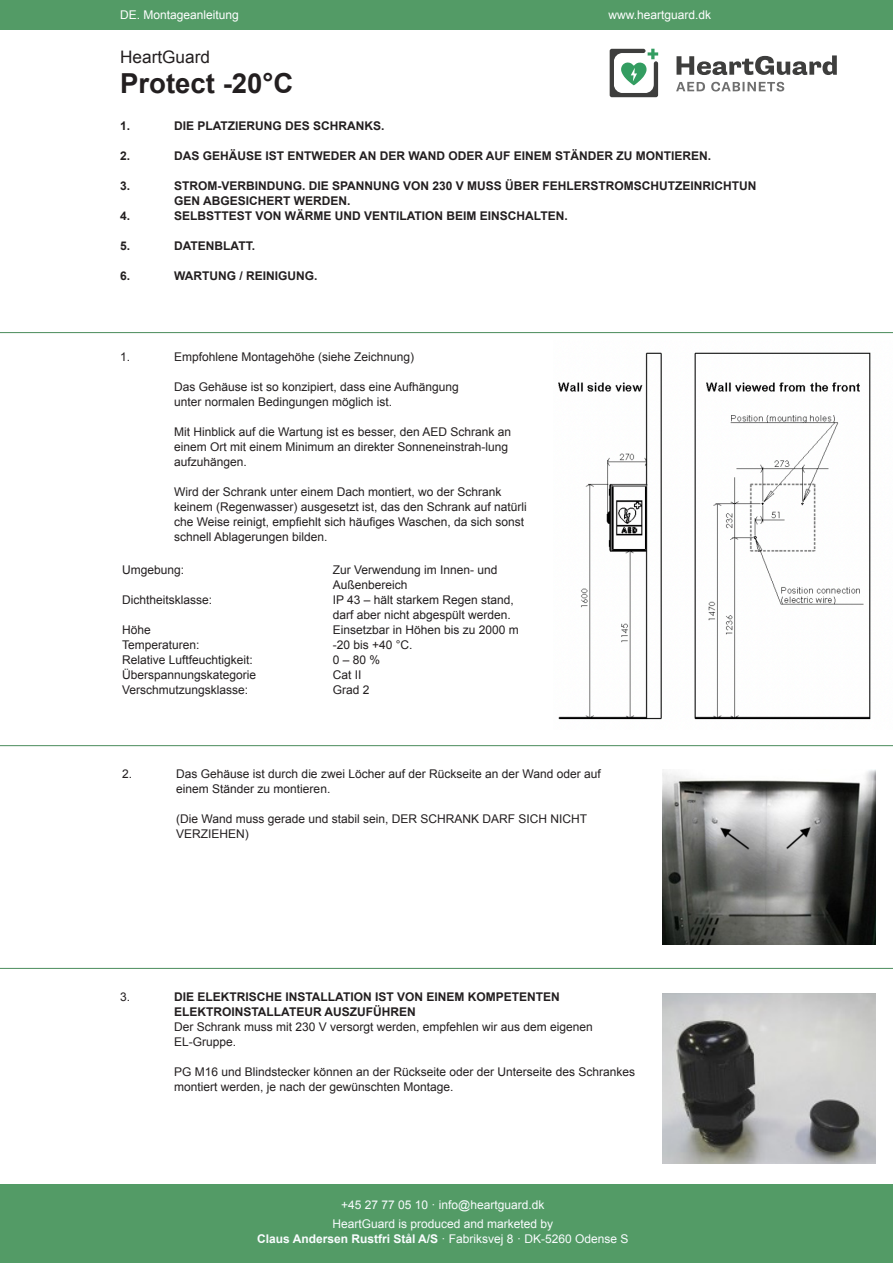
<style>
.page{position:relative;width:893px;height:1263px;background:#fff}
.page>*{position:absolute;margin:0;border:0;box-sizing:border-box;transform-origin:0 0}
.t1{font:700 27.6px "Arial";color:#231f20}
.t2{font:17.25px "Arial";color:#231f20}
.t3{font:12px/15px "Arial";color:#231f20}
.t4{font:700 12px/15px "Arial";color:#231f20}
.t5{font:12px "Arial";color:#f9fcfe}
.t6{font:700 12px "Arial";color:#f9fcfe}
.t7{font:12px "Arial";color:#fff}
.s1{font-weight:400}
</style>
<div class="page">
<img style="left:663px;top:993px;width:213px;height:170px">
<img style="left:663px;top:769px;width:213px;height:176px">
<img style="left:558px;top:352px;width:313px;height:368px">
<hr style="left:0;top:332px;width:893px;height:1px;background:#4a8c5b">
<hr style="left:0;top:745px;width:893px;height:1px;background:#4a8c5b">
<hr style="left:0;top:968px;width:893px;height:1px;background:#4a8c5b">
<div style="left:0;top:1185px;width:893px;height:78px;background:#539b66"></div>
<svg style="left:676px;top:82px;width:108px;height:9px"></svg>
<svg style="left:676px;top:55px;width:161px;height:20px"></svg>
<svg style="left:610px;top:49px;width:48px;height:48px"></svg>
<div style="left:0;top:0;width:893px;height:30px;background:#539b66"></div>
<p class="t7" style="left:120px;top:7px;width:120px">DE. Montageanleitung</p>
<p class="t2" style="left:120px;top:45px;width:91px">HeartGuard</p>
<p class="t1" style="left:120px;top:65px;width:175px">Protect -20°C</p>
<p class="t7" style="left:608px;top:7px;width:104px">www.heartguard.dk</p>
<p class="t4" style="left:120px;top:119px;width:12px">1.</p>
<p class="t4" style="left:174px;top:119px;width:212px">DIE PLATZIERUNG DES SCHRANKS.</p>
<p class="t4" style="left:120px;top:149px;width:12px">2.</p>
<p class="t4" style="left:174px;top:149px;width:539px">DAS GEHÄUSE IST ENTWEDER AN DER WAND ODER AUF EINEM STÄNDER ZU MONTIEREN.</p>
<p class="t4" style="left:120px;top:179px;width:12px">3.</p>
<p class="t4" style="left:174px;top:179px;width:584px">STROM-VERBINDUNG. DIE SPANNUNG VON 230 V MUSS ÜBER FEHLERSTROMSCHUTZEINRICHTUN<br>GEN ABGESICHERT WERDEN.</p>
<p class="t4" style="left:120px;top:209px;width:12px">4.</p>
<p class="t4" style="left:174px;top:209px;width:395px">SELBSTTEST VON WÄRME UND VENTILATION BEIM EINSCHALTEN.</p>
<p class="t4" style="left:120px;top:239px;width:12px">5.</p>
<p class="t4" style="left:174px;top:239px;width:82px">DATENBLATT.</p>
<p class="t4" style="left:120px;top:269px;width:12px">6.</p>
<p class="t4" style="left:174px;top:269px;width:145px">WARTUNG / REINIGUNG.</p>
<p class="t3" style="left:120px;top:350px;width:12px">1.</p>
<p class="t3" style="left:174px;top:350px;width:242px">Empfohlene Montagehöhe (siehe Zeichnung)</p>
<p class="t3" style="left:174px;top:380px;width:286px">Das Gehäuse ist so konzipiert, dass eine Aufhängung</p>
<p class="t3" style="left:174px;top:395px;width:220px">unter normalen Bedingungen möglich ist.</p>
<p class="t3" style="left:174px;top:425px;width:339px">Mit Hinblick auf die Wartung ist es besser, den AED Schrank an einem Ort mit einem Minimum an direkter Sonneneinstrah-lung aufzuhängen.</p>
<p class="t3" style="left:174px;top:485px;width:354px">Wird der Schrank unter einem Dach montiert, wo der Schrank keinem (Regenwasser) ausgesetzt ist, das den Schrank auf natürli che Weise reinigt, empfiehlt sich häufiges Waschen, da sich sonst schnell Ablagerungen bilden.</p>
<p class="t3" style="left:122px;top:563px;width:64px">Umgebung:</p>
<p class="t3" style="left:122px;top:593px;width:92px">Dichtheitsklasse:</p>
<p class="t3" style="left:122px;top:623px;width:30px">Höhe</p>
<p class="t3" style="left:122px;top:638px;width:79px">Temperaturen:</p>
<p class="t3" style="left:122px;top:653px;width:132px">Relative Luftfeuchtigkeit:</p>
<p class="t3" style="left:122px;top:668px;width:136px">Überspannungskategorie</p>
<p class="t3" style="left:122px;top:683px;width:128px">Verschmutzungsklasse:</p>
<p class="t3" style="left:333px;top:563px;width:166px">Zur Verwendung im Innen- und<br>Außenbereich</p>
<p class="t3" style="left:333px;top:593px;width:188px">IP 43 – hält starkem Regen stand, darf aber nicht abgespült werden.<br>Einsetzbar in Höhen bis zu 2000 m -20 bis +40 °C.</p>
<p class="t3" style="left:333px;top:653px;width:49px">0–80%</p>
<p class="t3" style="left:333px;top:668px;width:30px">Cat II</p>
<p class="t3" style="left:333px;top:683px;width:38px">Grad 2</p>
<p class="t3" style="left:122px;top:767px;width:12px">2.</p>
<p class="t3" style="left:176px;top:767px;width:426px">Das Gehäuse ist durch die zwei Löcher auf der Rückseite an der Wand oder auf</p>
<p class="t3" style="left:176px;top:782px;width:156px">einem Ständer zu montieren.</p>
<p class="t3" style="left:176px;top:812px;width:412px">(Die Wand muss gerade und stabil sein, DER SCHRANK DARF SICH NICHT</p>
<p class="t3" style="left:176px;top:827px;width:74px">VERZIEHEN)</p>
<p class="t3" style="left:120px;top:989px;width:12px">3.</p>
<p class="t4" style="left:174px;top:989px;width:387px">DIE ELEKTRISCHE INSTALLATION IST VON EINEM KOMPETENTEN</p>
<p class="t4" style="left:174px;top:1004px;width:243px">ELEKTROINSTALLATEUR AUSZUFÜHREN</p>
<p class="t3" style="left:174px;top:1019px;width:420px">Der Schrank muss mit 230 V versorgt werden, empfehlen wir aus dem eigenen</p>
<p class="t3" style="left:174px;top:1034px;width:64px">EL-Gruppe.</p>
<p class="t3" style="left:174px;top:1064px;width:462px">PG M16 und Blindstecker können an der Rückseite oder der Unterseite des Schrankes montiert werden, je nach der gewünschten Montage.</p>
<p class="t5" style="left:341px;top:1197px;width:205px">+45 27 77 05 10 · info@heartguard.dk</p>
<p class="t5" style="left:332px;top:1216px;width:222px">HeartGuard is produced and marketed by</p>
<p class="t6" style="left:257px;top:1231px;width:373px">Claus Andersen Rustfri Stål A/S <span class="s1">· Fabriksvej 8 · DK-5260 Odense S</span></p>
</div>
